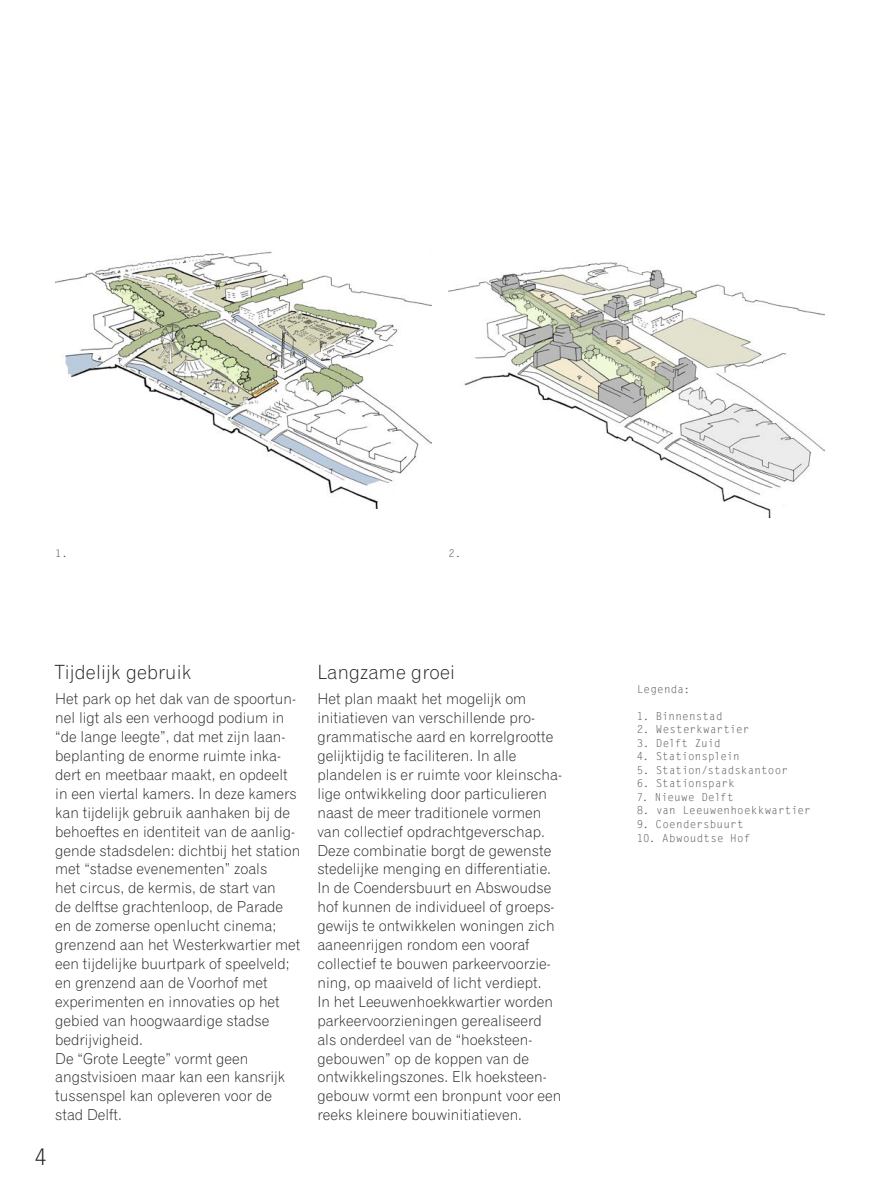
<style>
.page{position:relative;width:893px;height:1191px;background:#fff}
.page>*{position:absolute;margin:0;border:0;box-sizing:border-box;transform-origin:0 0}
.t1{font:22.5px "Letter Gothic";color:#231f20}
.t2{font:19.5px "Gothic 720 BT Light B";letter-spacing:.01em;color:#231f20}
.t3{font:15px/18.9px "Gothic 720 BT Light B";color:#231f20}
.t4{font:10.95px "Letter Gothic";letter-spacing:.015em;color:#5f6062}
.t5{font:10.95px "Letter Gothic";letter-spacing:-.01em;color:#5f6062}
.t6{font:10.5px "Letter Gothic";color:#4d555d}
</style>
<div class="page">
<img style="left:449px;top:262px;width:376px;height:256px">
<img style="left:55px;top:251px;width:377px;height:257px">
<p class="t6" style="left:55px;top:547px;width:14px">1.</p>
<p class="t6" style="left:449px;top:547px;width:14px">2.</p>
<h2 class="t2" style="left:55px;top:660px;width:137px">Tijdelijk gebruik</h2>
<p class="t3" style="left:55px;top:689px;width:247px">Het park op het dak van de spoortun&shy;nel ligt als een verhoogd podium in “de lange leegte”, dat met zijn laan&shy;beplanting de enorme ruimte inka&shy;dert en meetbaar maakt, en opdeelt in een viertal kamers. In deze kamers kan tijdelijk gebruik aanhaken bij de behoeftes en identiteit van de aanlig&shy;gende stadsdelen: dichtbij het station met “stadse evenementen” zoals<br>het circus, de kermis, de start van<br>de delftse grachtenloop, de Parade en de zomerse openlucht cinema; grenzend aan het Westerkwartier met een tijdelijke buurtpark of speelveld; en grenzend aan de Voorhof met experimenten en innovaties op het gebied van hoogwaardige stadse bedrijvigheid.<br>De “Grote Leegte” vormt geen angstvisioen maar kan een kansrijk tussenspel kan opleveren voor de stad Delft.</p>
<h1 class="t1" style="left:34px;top:1143px;width:15px">4</h1>
<h2 class="t2" style="left:317px;top:660px;width:139px">Langzame groei</h2>
<p class="t3" style="left:317px;top:689px;width:246px">Het plan maakt het mogelijk om initiatieven van verschillende pro&shy;grammatische aard en korrelgrootte gelijktijdig te faciliteren. In alle plandelen is er ruimte voor kleinscha&shy;lige ontwikkeling door particulieren naast de meer traditionele vormen van collectief opdrachtgeverschap.<br>Deze combinatie borgt de gewenste stedelijke menging en differentiatie.<br>In de Coendersbuurt en Abswoudse hof kunnen de individueel of groeps&shy;gewijs te ontwikkelen woningen zich aaneenrijgen rondom een vooraf collectief te bouwen parkeervoorzie&shy;ning, op maaiveld of licht verdiept.<br>In het Leeuwenhoekkwartier worden parkeervoorzieningen gerealiseerd als onderdeel van de “hoeksteen&shy;gebouwen” op de koppen van de ontwikkelingszones. Elk hoeksteen&shy;gebouw vormt een bronpunt voor een reeks kleinere bouwinitiatieven.</p>
<p class="t4" style="left:637px;top:682px;width:55px">Legenda:</p>
<p class="t4" style="left:637px;top:709px;width:87px">1. Binnenstad</p>
<p class="t4" style="left:637px;top:723px;width:114px">2. Westerkwartier</p>
<p class="t4" style="left:637px;top:736px;width:85px">3. Delft Zuid</p>
<p class="t5" style="left:637px;top:750px;width:104px">4. Stationsplein</p>
<p class="t4" style="left:637px;top:763px;width:153px">5. Station/stadskantoor</p>
<p class="t4" style="left:637px;top:777px;width:100px">6. Stationspark</p>
<p class="t4" style="left:637px;top:790px;width:98px">7. Nieuwe Delft</p>
<p class="t4" style="left:637px;top:804px;width:175px">8. van Leeuwenhoekkwartier</p>
<p class="t4" style="left:637px;top:817px;width:108px">9. Coendersbuurt</p>
<p class="t4" style="left:637px;top:831px;width:115px">10. Abwoudtse Hof</p>
</div>
